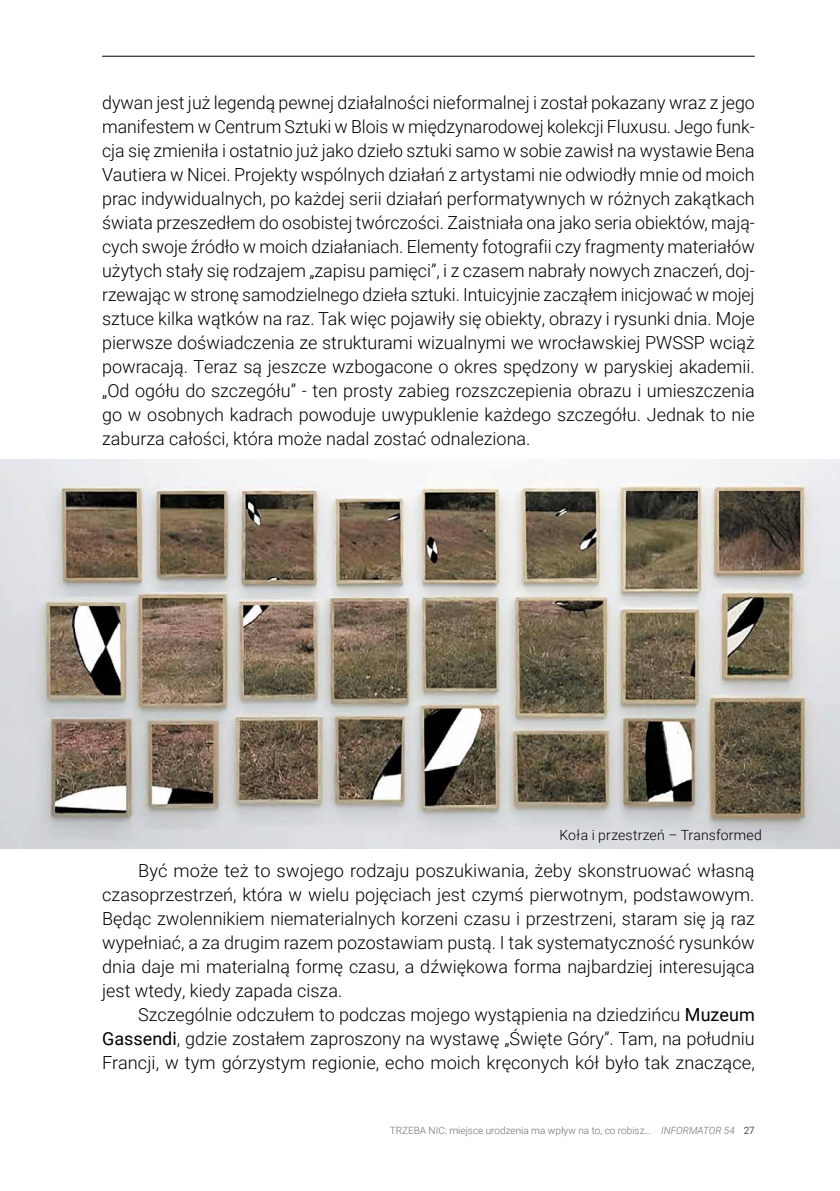
<style>
.page{position:relative;width:840px;height:1191px;background:#fff}
.page>*{position:absolute;margin:0;border:0;box-sizing:border-box;transform-origin:0 0}
.t1{font:300 18px/24px "Roboto";color:#000;text-align:justify}
.t2{font:300 14px "Roboto";letter-spacing:.015em;color:#000}
.t3{font:300 10px "Roboto";color:#706f6f}
.s1{font-weight:400}
.s2{font-style:italic}
.s3{color:#000}
</style>
<div class="page">
<img style="left:0;top:459px;width:839px;height:389px">
<hr style="left:102px;top:56px;width:652px;height:1px;background:#000">
<p class="t1" style="left:102px;top:90px;width:654px">dywan jest już legendą pewnej działalności nieformalnej i został pokazany wraz z jego manifestem w Centrum Sztuki w Blois w międzynarodowej kolekcji Fluxusu. Jego funk&shy;cja się zmieniła i ostatnio już jako dzieło sztuki samo w sobie zawisł na wystawie Bena Vautiera w Nicei. Projekty wspólnych działań z artystami nie odwiodły mnie od moich prac indywidualnych, po każdej serii działań performatywnych w różnych zakątkach świata przeszedłem do osobistej twórczości. Zaistniała ona jako seria obiektów, mają&shy;cych swoje źródło w moich działaniach. Elementy fotografii czy fragmenty materiałów użytych stały się rodzajem „zapisu pamięci”, i z czasem nabrały nowych znaczeń, doj&shy;rzewając w stronę samodzielnego dzieła sztuki. Intuicyjnie zacząłem inicjować w mojej sztuce kilka wątków na raz. Tak więc pojawiły się obiekty, obrazy i rysunki dnia. Moje pierwsze doświadczenia ze strukturami wizualnymi we wrocławskiej PWSSP wciąż powracają. Teraz są jeszcze wzbogacone o okres spędzony w paryskiej akademii. „Od ogółu do szczegółu” - ten prosty zabieg rozszczepienia obrazu i umieszczenia go w osobnych kadrach powoduje uwypuklenie każdego szczegółu. Jednak to nie zaburza całości, która może nadal zostać odnaleziona.</p>
<p class="t2" style="left:559px;top:824px;width:204px">Koła i przestrzeń – Transformed</p>
<p class="t1" style="left:102px;top:858px;width:653px;text-indent:36px">Być może też to swojego rodzaju poszukiwania, żeby skonstruować własną czasoprzestrzeń, która w wielu pojęciach jest czymś pierwotnym, podstawowym.<br>Będąc zwolennikiem niematerialnych korzeni czasu i przestrzeni, staram się ją raz wypełniać, a za drugim razem pozostawiam pustą. I tak systematyczność rysunków dnia daje mi materialną formę czasu, a dźwiękowa forma najbardziej interesująca jest wtedy, kiedy zapada cisza.</p>
<p class="t1" style="left:102px;top:1002px;width:653px;text-indent:36px">Szczególnie odczułem to podczas mojego wystąpienia na dziedzińcu <span class="s1">Muzeum Gassendi</span>, gdzie zostałem zaproszony na wystawę „Święte Góry”. Tam, na południu Francji, w tym górzystym regionie, echo moich kręconych kół było tak znaczące,</p>
<p class="t3" style="left:389px;top:1123px;width:366px">TRZEBA NIC: miejsce urodzenia ma wpływ na to, co robisz… <span class="s2">INFORMATOR 54</span> <span class="s3">27</span></p>
</div>
